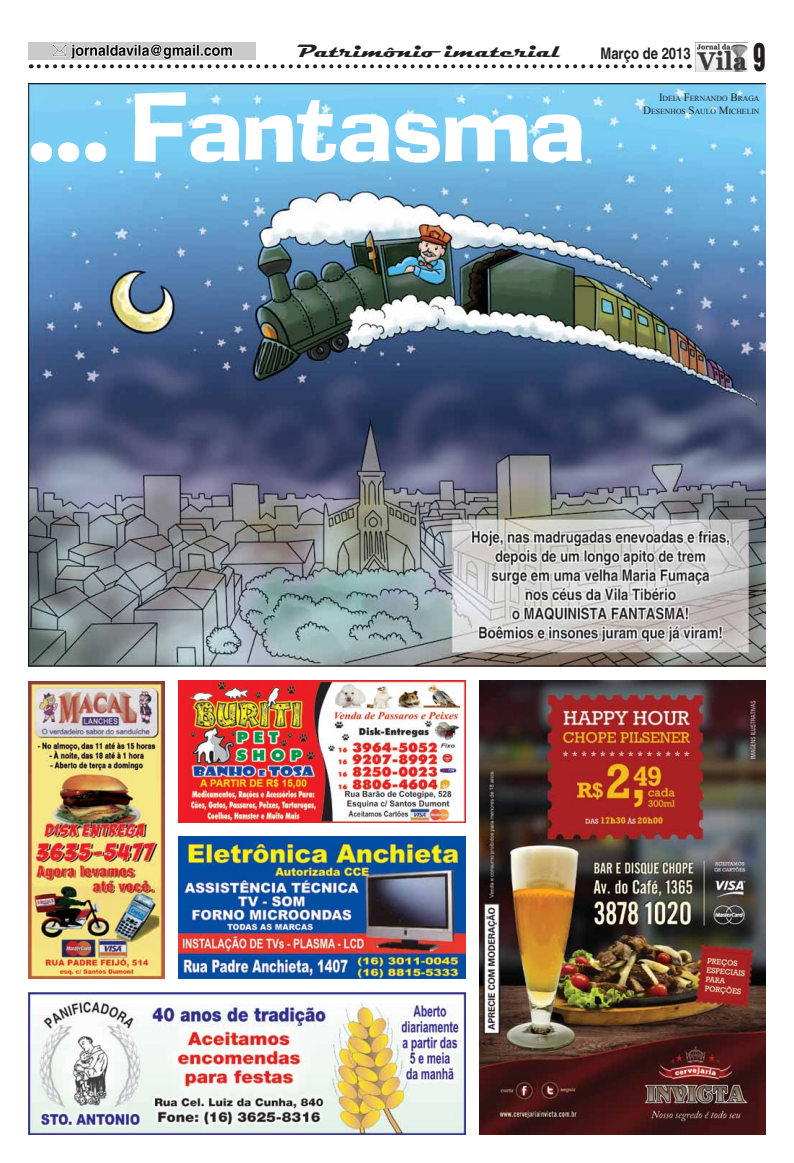
<style>
.page{position:relative;width:794px;height:1163px;background:#fff}
.page>*{position:absolute;margin:0;border:0;box-sizing:border-box;transform-origin:0 0}
.t1{font:90px "Ad Lib";color:#fff}
.t2{font:35.4px "Helvetica Inserat";color:#221f20;scale:.7 1}
.t3{font:700 18px "Magneto";color:#221f20;scale:1.3 1}
.t4{font:700 condensed 16px "Helvetica";color:#221f20}
.t5{font:7.7px/13.2px "Times New Roman";color:#221f20;text-align:right}
.s1{font-size:11px}
</style>
<div class="page">
<img style="left:696px;top:43px;width:52px;height:28px">
<svg style="left:31px;top:42px;width:650px;height:27px"></svg>
<img style="left:28px;top:681px;width:136px;height:297px">
<img style="left:479px;top:680px;width:287px;height:454px">
<img style="left:28px;top:83px;width:738px;height:584px">
<img style="left:28px;top:992px;width:437px;height:142px">
<img style="left:179px;top:836px;width:286px;height:142px">
<img style="left:179px;top:680px;width:286px;height:142px">
<h3 class="t3" style="left:296px;top:41px;width:205px">Patrimônio imaterial</h3>
<h1 class="t1" style="left:28px;top:90px;width:558px">... Fantasma</h1>
<h3 class="t4" style="left:600px;top:43px;width:92px">Março de 2013</h3>
<h2 class="t2" style="left:753px;top:36px;width:19px">9</h2>
<p class="t5" style="left:643px;top:92px;width:118px"><span class="s1">I</span>DEIA <span class="s1">F</span>ERNANDO <span class="s1">B</span>RAGA<br><span class="s1">D</span>ESENHOS <span class="s1">S</span> AULO <span class="s1">M</span>ICHELIN</p>
</div>
